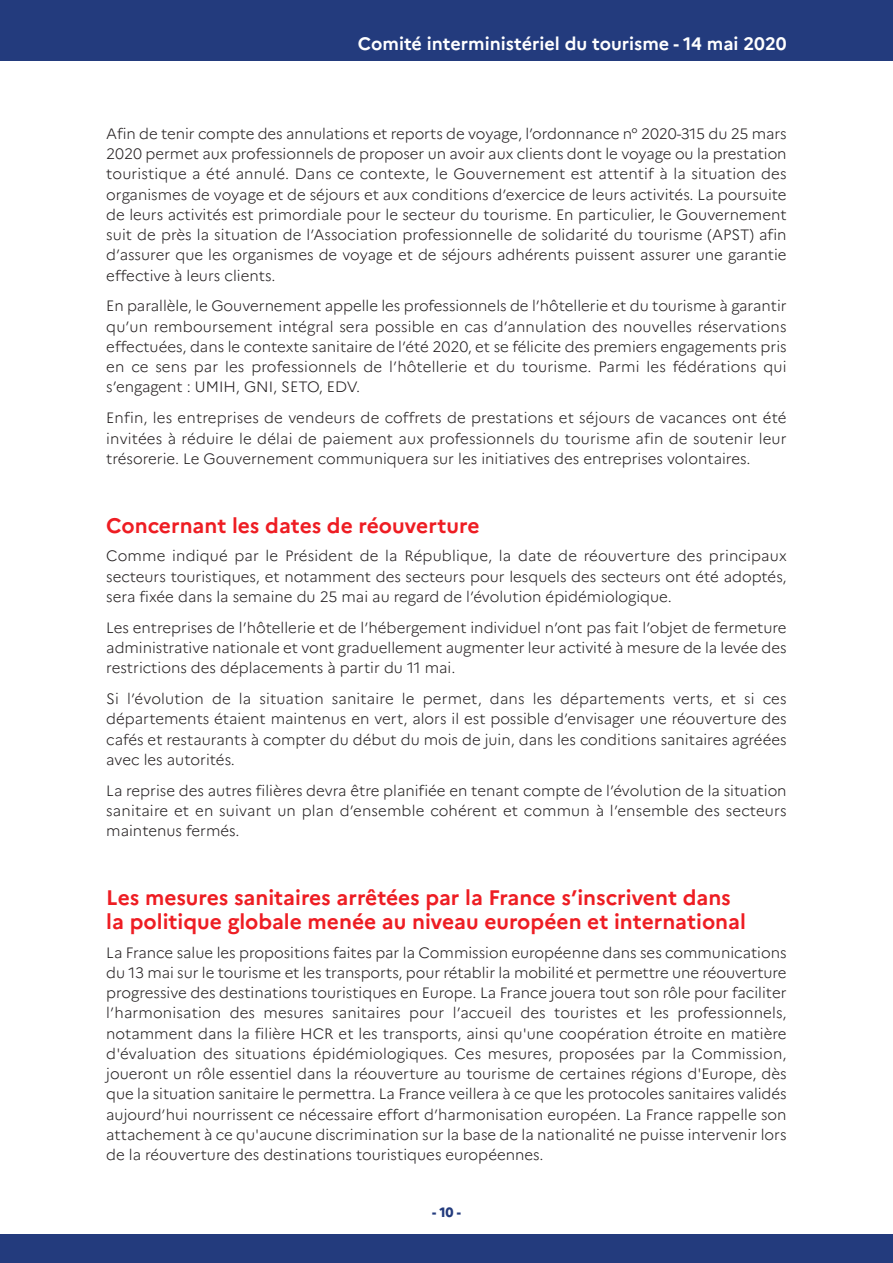
<style>
.page{position:relative;width:893px;height:1263px;background:#fff}
.page>*{position:absolute;margin:0;border:0;box-sizing:border-box;transform-origin:0 0}
.t1{font:700 21px/24px "Marianne";color:#ee1d23}
.t2{font:700 18px "Marianne";color:#fff}
.t3{font:300 15px/20.2px "Marianne";color:#231f20;text-align:justify}
.t4{font:800 13.5px "Marianne";color:#233b7d}
</style>
<div class="page">
<div style="left:0;top:1234px;width:893px;height:26px;background:#233b7d"></div>
<div style="left:0;top:0;width:893px;height:61px;background:#233b7d"></div>
<div style="left:0;top:1239px;width:893px;height:24px;background:#233b7d"></div>
<p class="t2" style="left:358px;top:37px;width:430px">Comité interministériel du tourisme - 14 mai 2020</p>
<p class="t3" style="left:106px;top:125px;width:682px">afin de tenir compte des annulations et reports de voyage, l’ordonnance n° 2020-315 du 25 mars 2020 permet aux professionnels de proposer un avoir aux clients dont le voyage ou la prestation touristique a été annulé. Dans ce contexte, le gouvernement est attentif à la situation des organismes de voyage et de séjours et aux conditions d’exercice de leurs activités. la poursuite de leurs activités est primordiale pour le secteur du tourisme. En particulier, le gouvernement suit de près la situation de l’association professionnelle de solidarité du tourisme (aPST) afin d’assurer que les organismes de voyage et de séjours adhérents puissent assurer une garantie effective à leurs clients.</p>
<p class="t3" style="left:106px;top:298px;width:682px">En parallèle, le gouvernement appelle les professionnels de l’hôtellerie et du tourisme à garantir qu’un remboursement intégral sera possible en cas d’annulation des nouvelles réservations effectuées, dans le contexte sanitaire de l’été 2020, et se félicite des premiers engagements pris en ce sens par les professionnels de l’hôtellerie et du tourisme. Parmi les fédérations qui s’engagent : uMIH, gnI, SETO, EDV.</p>
<p class="t3" style="left:106px;top:409px;width:682px">Enfin, les entreprises de vendeurs de coffrets de prestations et séjours de vacances ont été invitées à réduire le délai de paiement aux professionnels du tourisme afin de soutenir leur trésorerie. le gouvernement communiquera sur les initiatives des entreprises volontaires.</p>
<h1 class="t1" style="left:106px;top:515px;width:375px">Concernant les dates de réouverture</h1>
<p class="t3" style="left:106px;top:547px;width:682px">comme indiqué par le Président de la République, la date de réouverture des principaux secteurs touristiques, et notamment des secteurs pour lesquels des secteurs ont été adoptés, sera fixée dans la semaine du 25 mai au regard de l’évolution épidémiologique.</p>
<p class="t3" style="left:106px;top:619px;width:682px">les entreprises de l’hôtellerie et de l’hébergement individuel n’ont pas fait l’objet de fermeture administrative nationale et vont graduellement augmenter leur activité à mesure de la levée des restrictions des déplacements à partir du 11 mai.</p>
<p class="t3" style="left:106px;top:690px;width:682px">Si l’évolution de la situation sanitaire le permet, dans les départements verts, et si ces départements étaient maintenus en vert, alors il est possible d’envisager une réouverture des cafés et restaurants à compter du début du mois de juin, dans les conditions sanitaires agréées avec les autorités.</p>
<p class="t3" style="left:106px;top:782px;width:682px">la reprise des autres filières devra être planifiée en tenant compte de l’évolution de la situation sanitaire et en suivant un plan d’ensemble cohérent et commun à l’ensemble des secteurs maintenus fermés.</p>
<h1 class="t1" style="left:106px;top:887px;width:641px">Les mesures sanitaires arrêtées par la France s’inscrivent dans la politique globale menée au niveau européen et international</h1>
<p class="t3" style="left:106px;top:944px;width:682px">la France salue les propositions faites par la commission européenne dans ses communications du 13 mai sur le tourisme et les transports, pour rétablir la mobilité et permettre une réouverture progressive des destinations touristiques en Europe. la France jouera tout son rôle pour faciliter l’harmonisation des mesures sanitaires pour l’accueil des touristes et les professionnels, notamment dans la filière HcR et les transports, ainsi qu'une coopération étroite en matière d'évaluation des situations épidémiologiques. ces mesures, proposées par la commission, joueront un rôle essentiel dans la réouverture au tourisme de certaines régions d'Europe, dès que la situation sanitaire le permettra. la France veillera à ce que les protocoles sanitaires validés aujourd’hui nourrissent ce nécessaire effort d’harmonisation européen. la France rappelle son attachement à ce qu'aucune discrimination sur la base de la nationalité ne puisse intervenir lors de la réouverture des destinations touristiques européennes.</p>
<p class="t4" style="left:432px;top:1206px;width:30px">-10-</p>
</div>
